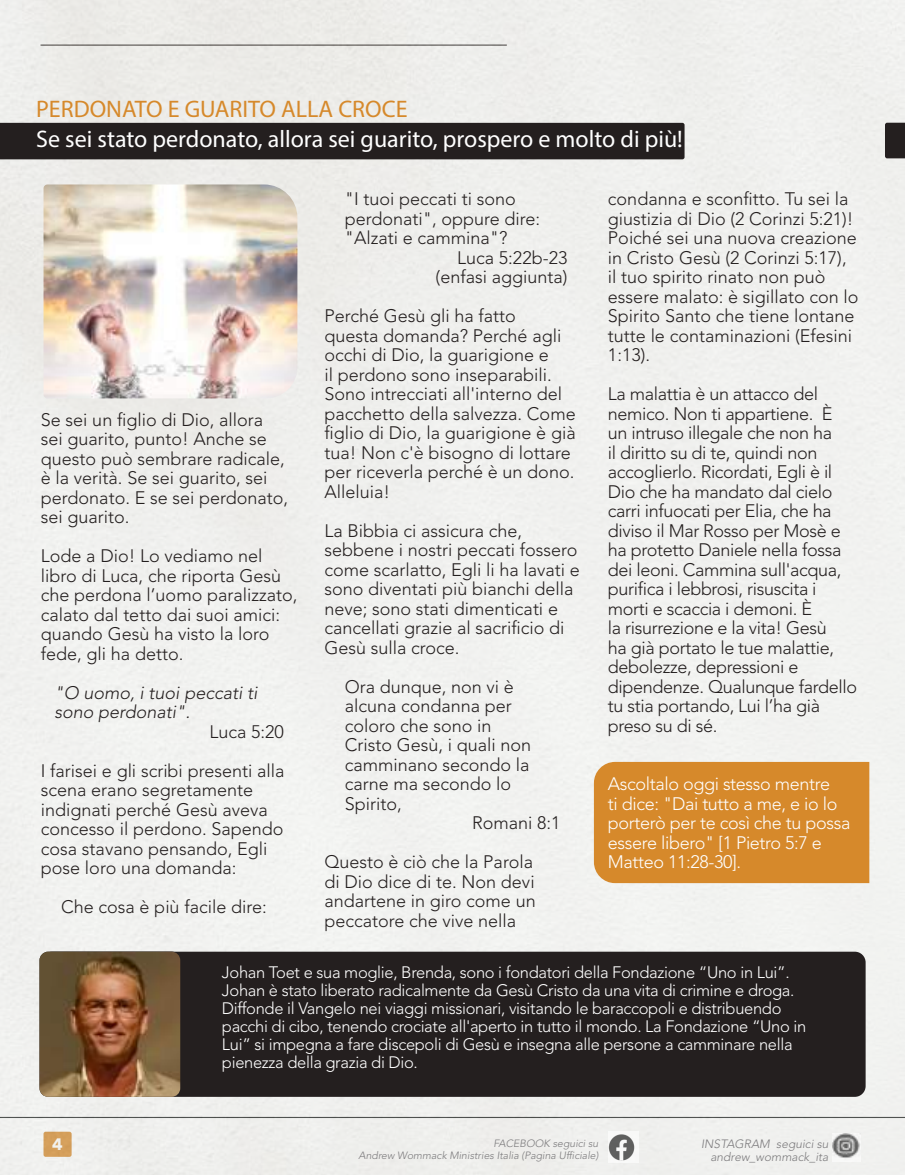
<style>
.page{position:relative;width:905px;height:1175px;background:#fff}
.page>*{position:absolute;margin:0;border:0;box-sizing:border-box;transform-origin:0 0}
.t1{font:24px "Myriad Pro";color:#fff}
.t2{font:24px "Myriad Pro";color:#d6892b}
.t3{font:300 18px/19.5px "Avenir LT Std";color:#241f1f}
.t4{font:300 18px/19.5px "Avenir LT Std";letter-spacing:-.02em;color:#241f1f}
.t5{font:300 18px/19.5px "Avenir LT Std";letter-spacing:-.02em;color:#fff}
.t6{font:italic 300 18px/19.5px "Avenir LT Std";color:#241f1f}
.t7{font:300 16.5px/18px "Avenir LT Std";letter-spacing:-.02em;color:#fff}
.t8{font:700 16.5px "Avenir Next";color:#fff}
.t9{font:italic 300 12px/13.5px "Avenir LT Std";color:#7d7c7e;text-align:right}
.t10{font:italic 300 10.5px/12px "Avenir LT Std";color:#7d7c7e;text-align:right}
</style>
<div class="page">
<div style="left:0;top:0;width:904px;height:1174px;background:#f0f0ee"></div>
<div style="left:594px;top:762px;width:275px;height:121px;background:#d6892b"></div>
<div style="left:41px;top:951px;width:824px;height:145px;background:#241f1f;border-radius:11px"></div>
<img style="left:39px;top:951px;width:141px;height:145px">
<div style="left:0;top:123px;width:684px;height:36px;background:#241f1f"></div>
<img style="left:44px;top:184px;width:253px;height:214px">
<svg style="left:885px;top:123px;width:19px;height:35px"></svg>
<img style="left:608px;top:1131px;width:31px;height:31px">
<img style="left:832px;top:1133px;width:28px;height:28px">
<h1 class="t2" style="left:36px;top:94px;width:373px">PERDONATO E GUARITO ALLA CROCE</h1>
<h1 class="t1" style="left:36px;top:124px;width:648px">Se sei stato perdonato, allora sei guarito, prospero e molto di più!</h1>
<p class="t3" style="left:41px;top:409px;width:249px">Se sei un figlio di Dio, allora sei guarito, punto! Anche se questo può sembrare radicale, è la verità. Se sei guarito, sei perdonato. E se sei perdonato, sei guarito.</p>
<p class="t3" style="left:41px;top:546px;width:258px">Lode a Dio! Lo vediamo nel libro di Luca, che riporta Gesù che perdona l’uomo paralizzato, calato dal tetto dai suoi amici: quando Gesù ha visto la loro fede, gli ha detto.</p>
<p class="t6" style="left:54px;top:683px;width:204px">"O uomo, i tuoi peccati ti sono perdonati".</p>
<p class="t3" style="left:41px;top:712px;width:245px;line-height:39px;text-align:right">Luca 5:20<br>I farisei e gli scribi presenti alla</p>
<p class="t3" style="left:41px;top:780px;width:244px">scena erano segretamente indignati perché Gesù aveva concesso il perdono. Sapendo cosa stavano pensando, Egli pose loro una domanda:</p>
<p class="t3" style="left:61px;top:897px;width:207px">Che cosa è più facile dire:</p>
<p class="t3" style="left:345px;top:189px;width:173px">"I tuoi peccati ti sono</p>
<p class="t3" style="left:345px;top:209px;width:197px">perdonati", oppure dire:</p>
<p class="t3" style="left:345px;top:228px;width:164px">"Alzati e cammina"?</p>
<p class="t3" style="left:457px;top:248px;width:112px">Luca 5:22b-23</p>
<p class="t3" style="left:435px;top:267px;width:133px">(enfasi aggiunta)</p>
<p class="t3" style="left:324px;top:306px;width:253px">Perché Gesù gli ha fatto<br>questa domanda? Perché agli occhi di Dio, la guarigione e<br>il perdono sono inseparabili.<br>Sono intrecciati all'interno del pacchetto della salvezza. Come figlio di Dio, la guarigione è già tua! Non c'è bisogno di lottare per riceverla perché è un dono.<br>Alleluia!</p>
<p class="t3" style="left:324px;top:521px;width:257px">La Bibbia ci assicura che, sebbene i nostri peccati fossero come scarlatto, Egli li ha lavati e sono diventati più bianchi della neve; sono stati dimenticati e cancellati grazie al sacrificio di<br>Gesù sulla croce.</p>
<p class="t3" style="left:345px;top:677px;width:171px">Ora dunque, non vi è</p>
<p class="t3" style="left:345px;top:696px;width:169px">alcuna condanna per</p>
<p class="t3" style="left:345px;top:716px;width:148px">coloro che sono in</p>
<p class="t3" style="left:345px;top:735px;width:188px">Cristo Gesù, i quali non</p>
<p class="t3" style="left:345px;top:755px;width:186px">camminano secondo la</p>
<p class="t3" style="left:345px;top:774px;width:168px">carne ma secondo lo</p>
<p class="t3" style="left:345px;top:794px;width:59px">Spirito,</p>
<p class="t3" style="left:472px;top:813px;width:90px">Romani 8:1</p>
<p class="t3" style="left:324px;top:852px;width:213px">Questo è ciò che la Parola di Dio dice di te. Non devi andartene in giro come un peccatore che vive nella</p>
<p class="t3" style="left:608px;top:189px;width:252px">condanna e sconfitto. Tu sei la giustizia di Dio (2 Corinzi 5:21)!<br>Poiché sei una nuova creazione in Cristo Gesù (2 Corinzi 5:17), il tuo spirito rinato non può essere malato: è sigillato con lo<br>Spirito Santo che tiene lontane tutte le contaminazioni (Efesini<br>1:13).</p>
<p class="t4" style="left:608px;top:384px;width:251px">La malattia è un attacco del nemico. Non ti appartiene. È<br>un intruso illegale che non ha<br>il diritto su di te, quindi non accoglierlo. Ricordati, Egli è il<br>Dio che ha mandato dal cielo carri infuocati per Elia, che ha diviso il Mar Rosso per Mosè e ha protetto Daniele nella fossa dei leoni. Cammina sull'acqua, purifica i lebbrosi, risuscita i morti e scaccia i demoni. È<br>la risurrezione e la vita! Gesù<br>ha già portato le tue malattie, debolezze, depressioni e dipendenze. Qualunque fardello tu stia portando, Lui l’ha già preso su di sé.</p>
<p class="t5" style="left:608px;top:774px;width:244px">Ascoltalo oggi stesso mentre<br>ti dice: "Dai tutto a me, e io lo porterò per te così che tu possa essere libero" [1 Pietro 5:7 e<br>Matteo 11:28-30].</p>
<p class="t8" style="left:52px;top:1129px;width:12px">4</p>
<p class="t7" style="left:222px;top:963px;width:586px">Johan Toet e sua moglie, Brenda, sono i fondatori della Fondazione “Uno in Lui”.<br>Johan è stato liberato radicalmente da Gesù Cristo da una vita di crimine e droga.<br>Diffonde il Vangelo nei viaggi missionari, visitando le baraccopoli e distribuendo pacchi di cibo, tenendo crociate all'aperto in tutto il mondo. La Fondazione “Uno in Lui” si impegna a fare discepoli di Gesù e insegna alle persone a camminare nella pienezza della grazia di Dio.</p>
<p class="t10" style="left:358px;top:1137px;width:241px">FACEBOOK seguici su<br>Andrew Wommack Ministries Italia (Pagina Ufficiale)</p>
<p class="t9" style="left:701px;top:1136px;width:129px">INSTAGRAM seguici su andrew_wommack_ita</p>
</div>
